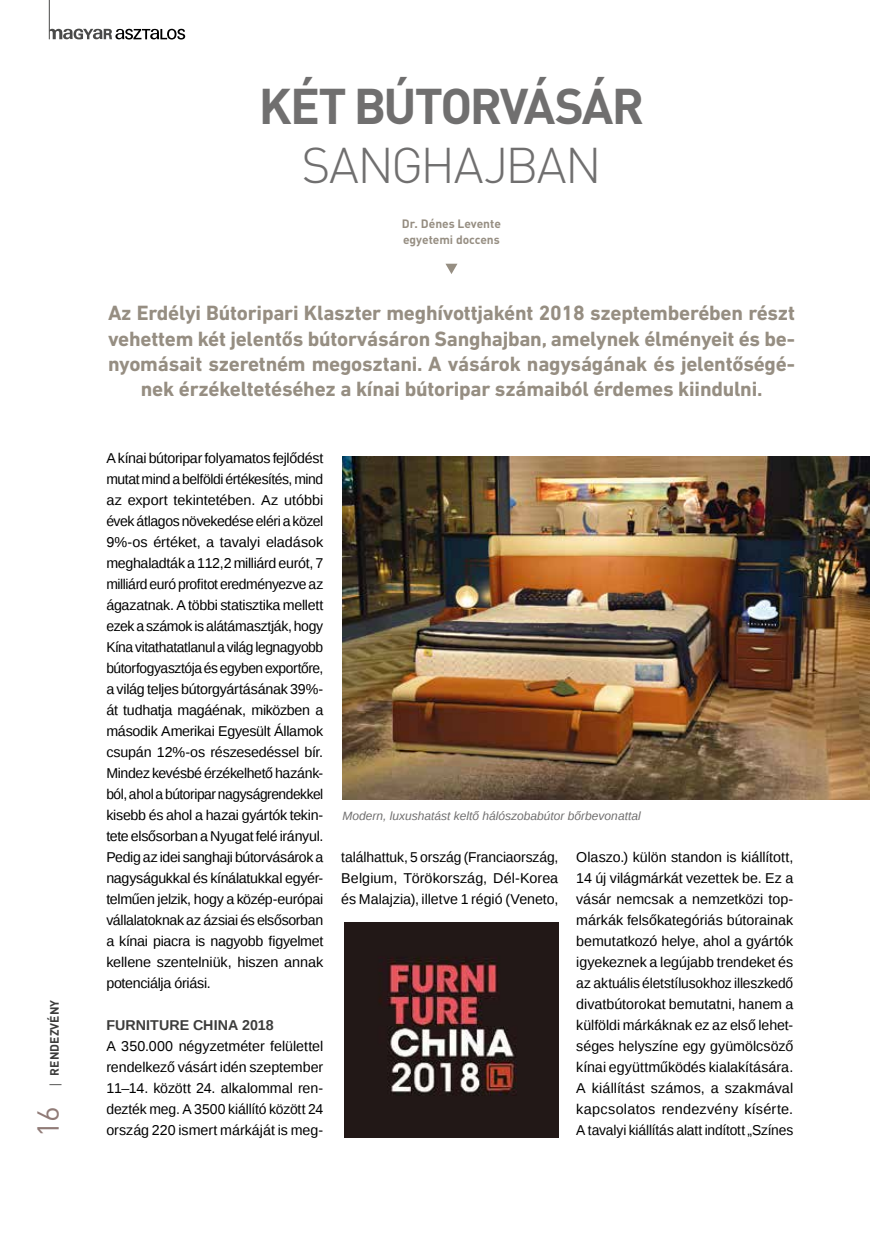
<style>
.page{position:relative;width:872px;height:1242px;background:#fff}
.page>*{position:absolute;margin:0;border:0;box-sizing:border-box;transform-origin:0 0}
.t1{font:700 49.5px "DIN Pro";letter-spacing:-.045em;color:#706f6f}
.t2{font:300 49.5px "DIN Pro";letter-spacing:-.03em;color:#706f6f}
.t3{font:30px "DIN Pro";color:#907b77}
.t4{font:700 21px/25.2px "DIN Next LT Pro";letter-spacing:-.01em;color:#968e82;text-align:center}
.t5{font:14.25px/21px "Liberation Sans";letter-spacing:-.005em;color:#000;text-align:justify}
.t6{font:700 14.25px "Liberation Sans";letter-spacing:.005em;color:#3c3c3b}
.t7{font:italic 12px "Liberation Sans";color:#706f6f}
.t8{font:700 12px/16.5px "DIN Pro";color:#968e82}
.t9{font:700 12px "DIN Pro";letter-spacing:.01em;color:#3c3c3b}
.s1{font-family:"Open Sans";font-weight:400}
</style>
<div class="page">
<svg style="left:49px;top:29px;width:136px;height:11px"></svg>
<hr style="left:49px;top:0;width:1px;height:39px;background:#4a4a49">
<svg style="left:445px;top:264px;width:12px;height:10px"></svg>
<img style="left:344px;top:923px;width:215px;height:214px">
<img style="left:342px;top:456px;width:527px;height:343px">
<p class="t9" style="left:46px;top:1088px;width:90px;rotate:-90deg"><span class="s1">|</span> RENDEZVÉNY</p>
<h2 class="t3" style="left:28px;top:1137px;width:33px;rotate:-90deg">16</h2>
<h1 class="t1" style="left:259px;top:72px;width:387px">KÉT BÚTORVÁSÁR</h1>
<h1 class="t2" style="left:301px;top:132px;width:302px">SANGHAJBAN</h1>
<p class="t8" style="left:402px;top:214px;width:100px">Dr. Dénes Levente egyetemi doccens</p>
<p class="t4" style="left:108px;top:300px;width:688px">Az Erdélyi Bútoripari Klaszter meghívottjaként 2018 szeptemberében részt vehettem két jelentős bútorvásáron Sanghajban, amelynek élményeit és be&shy;nyomásait szeretném megosztani. A vásárok nagyságának és jelentőségé&shy;nek érzékeltetéséhez a kínai bútoripar számaiból érdemes kiindulni.</p>
<p class="t5" style="left:106px;top:448px;width:218px">A kínai bútoripar folyamatos fejlődést mutat mind a belföldi értékesítés, mind az export tekintetében. Az utóbbi évek átlagos növekedése eléri a közel 9%-os értéket, a tavalyi eladások meghaladták a 112,2 milliárd eurót, 7 milliárd euró profitot eredményezve az ágazatnak. A többi statisztika mellett ezek a számok is alátámasztják, hogy Kína vitathatatlanul a világ legnagyobb bútorfogyasztója és egyben exportőre, a világ teljes bútorgyártásának 39%- át tudhatja magáénak, miközben a második Amerikai Egyesült Államok csupán 12%-os részesedéssel bír.<br>Mindez kevésbé érzékelhető hazánk&shy;ból, ahol a bútoripar nagyságrendekkel kisebb és ahol a hazai gyártók tekin&shy;tete elsősorban a Nyugat felé irányul.<br>Pedig az idei sanghaji bútorvásárok a nagyságukkal és kínálatukkal egyér&shy;telműen jelzik, hogy a közép-európai vállalatoknak az ázsiai és elsősorban a kínai piacra is nagyobb figyelmet kellene szentelniük, hiszen annak potenciálja óriási.</p>
<p class="t6" style="left:106px;top:1015px;width:169px">FURNITURE CHINA 2018</p>
<p class="t5" style="left:106px;top:1036px;width:218px">A 350.000 négyzetméter felülettel rendelkező vásárt idén szeptember 11–14. között 24. alkalommal ren&shy;dezték meg. A 3500 kiállító között 24 ország 220 ismert márkáját is meg-</p>
<p class="t7" style="left:342px;top:808px;width:300px">Modern, luxushatást keltő hálószobabútor bőrbevonattal</p>
<p class="t5" style="left:341px;top:847px;width:218px">találhattuk, 5 ország (Franciaország, Belgium, Törökország, Dél-Korea és Malajzia), illetve 1 régió (Veneto,</p>
<p class="t5" style="left:576px;top:847px;width:218px">Olaszo.) külön standon is kiállított, 14 új világmárkát vezettek be. Ez a vásár nemcsak a nemzetközi top&shy;márkák felsőkategóriás bútorainak bemutatkozó helye, ahol a gyártók igyekeznek a legújabb trendeket és az aktuális életstílusokhoz illeszkedő divatbútorokat bemutatni, hanem a külföldi márkáknak ez az első lehet&shy;séges helyszíne egy gyümölcsöző kínai együttműködés kialakítására.<br>A kiállítást számos, a szakmával kapcsolatos rendezvény kísérte.<br>A tavalyi kiállítás alatt indított „Színes</p>
</div>
